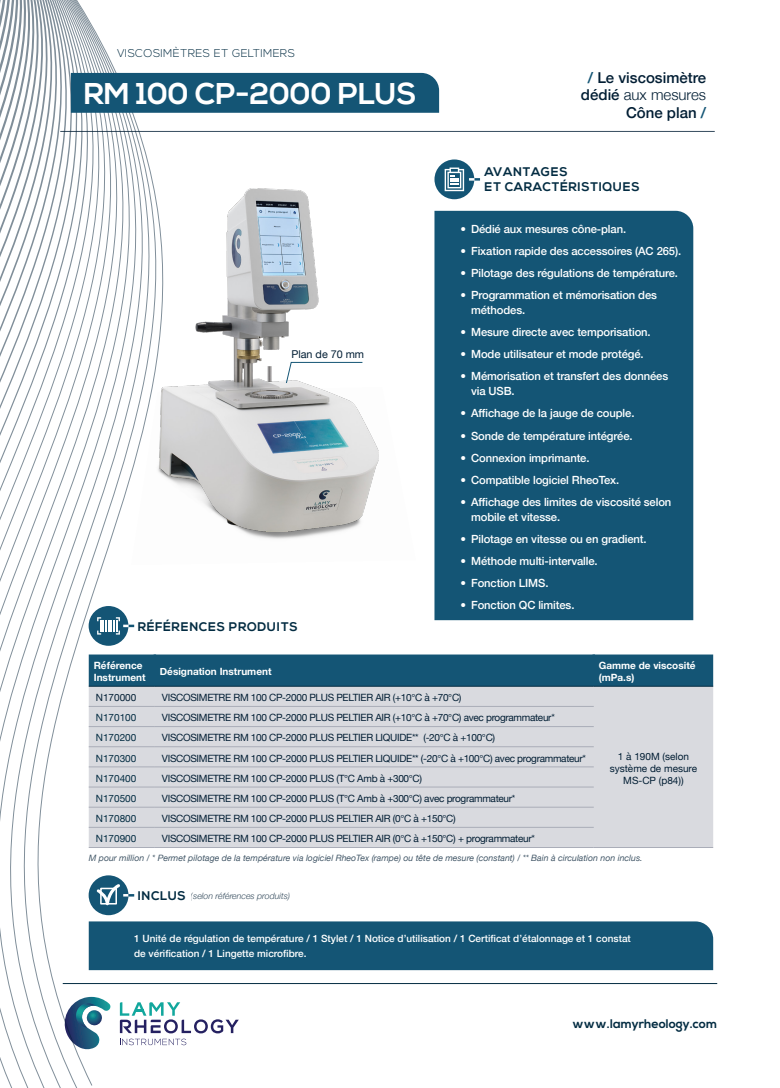
<style>
.page{position:relative;width:780px;height:1088px;background:#fff}
.page>*{position:absolute;margin:0;border:0;box-sizing:border-box;transform-origin:0 0}
.t1{font:700 30px "Nexa";color:#fff}
.t2{font:500 15px "Helvetica Neue";color:#021e34}
.t3{font:300 15px "Helvetica Neue";color:#021e34}
.t4{font:700 12.5px/15px "Nexa";letter-spacing:.05em;color:#032c42}
.t5{font:700 12.5px "Nexa";color:#032c42}
.t6{font:500 11.25px/15px "Helvetica Neue";letter-spacing:-.01em;color:#fff}
.t7{font:300 11.25px "Nexa";letter-spacing:.03em;color:#032c42}
.t8{font:10.75px "Helvetica Neue";color:#021e34}
.t9{font:10px "Helvetica Neue";letter-spacing:-.03em;color:#021e34}
.t10{font:500 10px/15px "Helvetica Neue";color:#fff}
.t11{font:700 10px "Helvetica Neue";color:#fff}
.t12{font:10px "Helvetica Neue";color:#032c42}
.t13{font:10px/12px "Helvetica Neue";color:#021e34;text-align:center}
.t14{font:italic 8.75px "Helvetica Neue";color:#021e34}
.t15{font:italic 300 8.75px "Helvetica Neue";color:#021e34}
.s1{color:#145575}
.s2{font-weight:500}
.s3{font-family:"Nexa";font-weight:700;font-style:normal;font-size:12.5px;color:#032c42}
</style>
<div class="page">
<hr style="left:63px;top:983px;width:654px;height:1px;background:#032c42">
<svg style="left:142px;top:72px;width:9px;height:974px"></svg>
<svg style="left:133px;top:72px;width:9px;height:974px"></svg>
<svg style="left:124px;top:72px;width:9px;height:974px"></svg>
<svg style="left:116px;top:72px;width:8px;height:974px"></svg>
<svg style="left:107px;top:53px;width:9px;height:958px"></svg>
<svg style="left:98px;top:36px;width:9px;height:1008px"></svg>
<svg style="left:89px;top:20px;width:9px;height:1066px"></svg>
<svg style="left:81px;top:6px;width:8px;height:1075px"></svg>
<svg style="left:72px;top:0;width:9px;height:1088px"></svg>
<svg style="left:63px;top:0;width:9px;height:1079px"></svg>
<svg style="left:54px;top:0;width:9px;height:1088px"></svg>
<svg style="left:46px;top:0;width:8px;height:1075px"></svg>
<svg style="left:37px;top:0;width:9px;height:1088px"></svg>
<svg style="left:28px;top:0;width:9px;height:1088px"></svg>
<svg style="left:0;top:0;width:28px;height:1088px"></svg>
<hr style="left:60px;top:131px;width:654px;height:1px;background:#021e34">
<div style="left:71px;top:73px;width:368px;height:40px;background:#145575"></div>
<img style="left:131px;top:387px;width:248px;height:178px">
<img style="left:159px;top:189px;width:219px;height:342px">
<svg style="left:285px;top:361px;width:78px;height:23px"></svg>
<div style="left:434px;top:211px;width:259px;height:409px;background:#145575"></div>
<div style="left:434px;top:159px;width:40px;height:40px;background:#145575;border-radius:50%"></div>
<svg style="left:444px;top:168px;width:36px;height:23px"></svg>
<div style="left:89px;top:654px;width:624px;height:32px;background:#145575"></div>
<div style="left:89px;top:687px;width:624px;height:160px;background:#d9dadf"></div>
<hr style="left:154px;top:654px;width:2px;height:32px;background:#145575">
<hr style="left:592px;top:654px;width:3px;height:32px;background:#145575">
<hr style="left:89px;top:686px;width:66px;height:1px;background:#032c42">
<hr style="left:155px;top:686px;width:438px;height:1px;background:#032c42">
<hr style="left:593px;top:686px;width:120px;height:1px;background:#032c42">
<hr style="left:89px;top:706px;width:66px;height:1px;background:#aaadb8">
<hr style="left:155px;top:706px;width:438px;height:1px;background:#aaadb8">
<hr style="left:89px;top:726px;width:66px;height:1px;background:#aaadb8">
<hr style="left:155px;top:726px;width:438px;height:1px;background:#aaadb8">
<hr style="left:89px;top:746px;width:66px;height:1px;background:#aaadb8">
<hr style="left:155px;top:746px;width:438px;height:1px;background:#aaadb8">
<hr style="left:89px;top:767px;width:66px;height:1px;background:#aaadb8">
<hr style="left:155px;top:767px;width:438px;height:1px;background:#aaadb8">
<hr style="left:89px;top:787px;width:66px;height:1px;background:#aaadb8">
<hr style="left:155px;top:787px;width:438px;height:1px;background:#aaadb8">
<hr style="left:89px;top:807px;width:66px;height:1px;background:#aaadb8">
<hr style="left:155px;top:807px;width:438px;height:1px;background:#aaadb8">
<hr style="left:89px;top:827px;width:66px;height:1px;background:#aaadb8">
<hr style="left:155px;top:827px;width:438px;height:1px;background:#aaadb8">
<hr style="left:89px;top:847px;width:66px;height:1px;background:#aaadb8">
<hr style="left:155px;top:847px;width:438px;height:1px;background:#aaadb8">
<hr style="left:593px;top:847px;width:120px;height:1px;background:#aaadb8">
<div style="left:89px;top:606px;width:39px;height:40px;background:#145575;border-radius:50%"></div>
<hr style="left:108px;top:620px;width:4px;height:12px;background:#fff">
<svg style="left:97px;top:617px;width:9px;height:17px"></svg>
<svg style="left:113px;top:617px;width:21px;height:17px"></svg>
<div style="left:89px;top:921px;width:624px;height:49px;background:#145575"></div>
<div style="left:89px;top:875px;width:39px;height:40px;background:#145575;border-radius:50%"></div>
<svg style="left:96px;top:881px;width:38px;height:23px"></svg>
<p class="t7" style="left:117px;top:47px;width:179px">VISCOSIMÈTRES ET GELTIMERS</p>
<p class="t1" style="left:84px;top:76px;width:334px">RM 100 CP-2000 PLUS</p>
<p class="t8" style="left:291px;top:346px;width:74px">Plan de 70 mm</p>
<p class="t4" style="left:138px;top:619px;width:161px">RÉFÉRENCES PRODUITS</p>
<p class="t11" style="left:94px;top:658px;width:50px">Référence</p>
<p class="t11" style="left:94px;top:670px;width:53px">Instrument</p>
<p class="t11" style="left:160px;top:664px;width:113px">Désignation Instrument</p>
<p class="t2" style="left:588px;top:65px;width:120px"><span class="s1">/</span> Le viscosimètre</p>
<p class="t3" style="left:581px;top:83px;width:127px"><span class="s2">dédié</span> aux mesures</p>
<p class="t2" style="left:626px;top:100px;width:82px">Cône plan <span class="s1">/</span></p>
<p class="t4" style="left:484px;top:164px;width:157px">AVANTAGES<br>ET CARACTÉRISTIQUES</p>
<p class="t6" style="left:460px;top:220px;width:167px">• Dédié aux mesures cône-plan.</p>
<p class="t6" style="left:460px;top:242px;width:222px">• Fixation rapide des accessoires (AC 265).</p>
<p class="t6" style="left:460px;top:265px;width:219px">• Pilotage des régulations de température.</p>
<p class="t6" style="left:471px;top:287px;width:187px;text-indent:-11px">• Programmation et mémorisation des méthodes.</p>
<p class="t6" style="left:460px;top:324px;width:192px">• Mesure directe avec temporisation.</p>
<p class="t6" style="left:460px;top:346px;width:185px">• Mode utilisateur et mode protégé.</p>
<p class="t6" style="left:471px;top:368px;width:199px;text-indent:-11px">• Mémorisation et transfert des données via USB.</p>
<p class="t6" style="left:460px;top:405px;width:175px">• Affichage de la jauge de couple.</p>
<p class="t6" style="left:460px;top:427px;width:174px">• Sonde de température intégrée.</p>
<p class="t6" style="left:460px;top:449px;width:131px">• Connexion imprimante.</p>
<p class="t6" style="left:460px;top:471px;width:160px">• Compatible logiciel RheoTex.</p>
<p class="t6" style="left:471px;top:493px;width:202px;text-indent:-11px">• Affichage des limites de viscosité selon mobile et vitesse.</p>
<p class="t6" style="left:460px;top:530px;width:188px">• Pilotage en vitesse ou en gradient.</p>
<p class="t6" style="left:460px;top:552px;width:139px">• Méthode multi-intervalle.</p>
<p class="t6" style="left:460px;top:575px;width:89px">• Fonction LIMS.</p>
<p class="t6" style="left:460px;top:597px;width:115px">• Fonction QC limites.</p>
<p class="t11" style="left:598px;top:658px;width:98px">Gamme de viscosité</p>
<p class="t11" style="left:598px;top:670px;width:37px">(mPa.s)</p>
<p class="t13" style="left:96px;top:692px;width:42px">N170000</p>
<p class="t9" style="left:162px;top:690px;width:301px">VISCOSIMETRE RM 100 CP-2000 PLUS PELTIER AIR (+10°C à +70°C)</p>
<p class="t12" style="left:96px;top:710px;width:42px">N170100</p>
<p class="t9" style="left:162px;top:710px;width:394px">VISCOSIMETRE RM 100 CP-2000 PLUS PELTIER AIR (+10°C à +70°C) avec programmateur*</p>
<p class="t12" style="left:96px;top:731px;width:42px">N170200</p>
<p class="t9" style="left:162px;top:731px;width:335px">VISCOSIMETRE RM 100 CP-2000 PLUS PELTIER LIQUIDE** (-20°C à +100°C)</p>
<p class="t12" style="left:96px;top:751px;width:42px">N170300</p>
<p class="t9" style="left:162px;top:751px;width:425px">VISCOSIMETRE RM 100 CP-2000 PLUS PELTIER LIQUIDE** (-20°C à +100°C) avec programmateur*</p>
<p class="t12" style="left:96px;top:771px;width:42px">N170400</p>
<p class="t9" style="left:162px;top:771px;width:261px">VISCOSIMETRE RM 100 CP-2000 PLUS (T°C Amb à +300°C)</p>
<p class="t12" style="left:96px;top:791px;width:42px">N170500</p>
<p class="t9" style="left:162px;top:791px;width:355px">VISCOSIMETRE RM 100 CP-2000 PLUS (T°C Amb à +300°C) avec programmateur*</p>
<p class="t12" style="left:96px;top:811px;width:42px">N170800</p>
<p class="t9" style="left:162px;top:811px;width:295px">VISCOSIMETRE RM 100 CP-2000 PLUS PELTIER AIR (0°C à +150°C)</p>
<p class="t12" style="left:96px;top:831px;width:42px">N170900</p>
<p class="t9" style="left:162px;top:831px;width:374px">VISCOSIMETRE RM 100 CP-2000 PLUS PELTIER AIR (0°C à +150°C) + programmateur*</p>
<p class="t13" style="left:618px;top:751px;width:73px">1 à 190M (selon</p>
<p class="t13" style="left:609px;top:763px;width:89px">système de mesure<br>MS-CP (p84))</p>
<p class="t14" style="left:89px;top:851px;width:555px">M pour million / * Permet pilotage de la température via logiciel RheoTex (rampe) ou tête de mesure (constant) / ** Bain à circulation non inclus.</p>
<p class="t15" style="left:138px;top:889px;width:154px"><span class="s3">INCLUS</span> (selon références produits)</p>
<p class="t10" style="left:134px;top:930px;width:498px">1 Unité de régulation de température / 1 Stylet / 1 Notice d’utilisation / 1 Certificat d’étalonnage et 1 constat de vérification / 1 Lingette microfibre.</p>
<p class="t5" style="left:572px;top:1016px;width:146px">www.lamyrheology.com</p>
</div>
